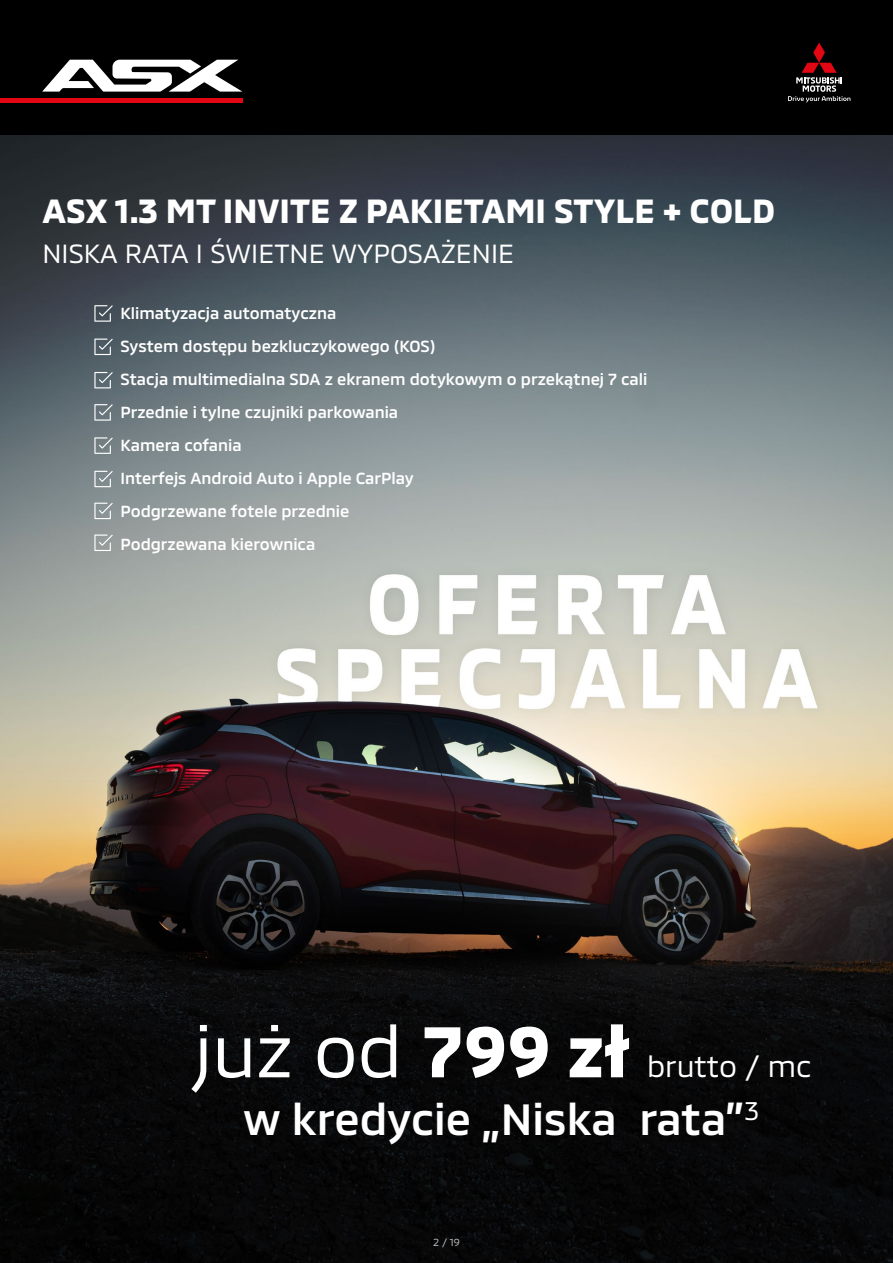
<style>
.page{position:relative;width:893px;height:1263px;background:#fff}
.page>*{position:absolute;margin:0;border:0;box-sizing:border-box;transform-origin:0 0}
.t1{font:73.5px "MMC";color:#fff}
.t2{font:500 45px "MMC";color:#fff}
.t3{font:700 34.5px "MMC";color:#fff}
.t4{font:30px "MMC";color:#fff}
.t5{font:27px "MMC";color:#fff}
.t6{font:500 16.5px/33px "MMC";color:#fff}
.t7{font:10.5px "MMC";color:#bcbec0}
.s1{font-weight:700}
</style>
<div class="page">
<img style="left:0;top:134px;width:893px;height:1129px">
<div style="left:0;top:0;width:893px;height:134px;background:#000"></div>
<svg style="left:42px;top:60px;width:200px;height:32px"></svg>
<div style="left:0;top:98px;width:242px;height:5px;background:#e30613"></div>
<svg style="left:788px;top:43px;width:62px;height:60px"></svg>
<svg style="left:94px;top:305px;width:19px;height:17px"></svg>
<svg style="left:94px;top:339px;width:19px;height:16px"></svg>
<svg style="left:94px;top:372px;width:19px;height:16px"></svg>
<svg style="left:94px;top:404px;width:19px;height:17px"></svg>
<svg style="left:94px;top:437px;width:19px;height:17px"></svg>
<svg style="left:94px;top:471px;width:19px;height:16px"></svg>
<svg style="left:94px;top:503px;width:19px;height:16px"></svg>
<svg style="left:94px;top:534px;width:19px;height:17px"></svg>
<h3 class="t3" style="left:43px;top:183px;width:734px">ASX 1.3 MT INVITE Z PAKIETAMI STYLE + COLD</h3>
<h3 class="t5" style="left:43px;top:232px;width:473px">NISKA RATA I ŚWIETNE WYPOSAŻENIE</h3>
<p class="t6" style="left:120px;top:295px;width:528px">Klimatyzacja automatyczna<br>System dostępu bezkluczykowego (KOS)<br>Stacja multimedialna SDA z ekranem dotykowym o przekątnej 7 cali Przednie i tylne czujniki parkowania<br>Kamera cofania<br>Interfejs Android Auto i Apple CarPlay<br>Podgrzewane fotele przednie<br>Podgrzewana kierownica</p>
<h1 class="t1" style="left:194px;top:992px;width:437px">już od <span class="s1">799 zł</span></h1>
<h3 class="t4" style="left:647px;top:1042px;width:166px">brutto / mc</h3>
<h2 class="t2" style="left:243px;top:1083px;width:517px">w kredycie „Niska rata”<sup>3</sup></h2>
<p class="t7" style="left:433px;top:1233px;width:28px">2 / 19</p>
</div>
